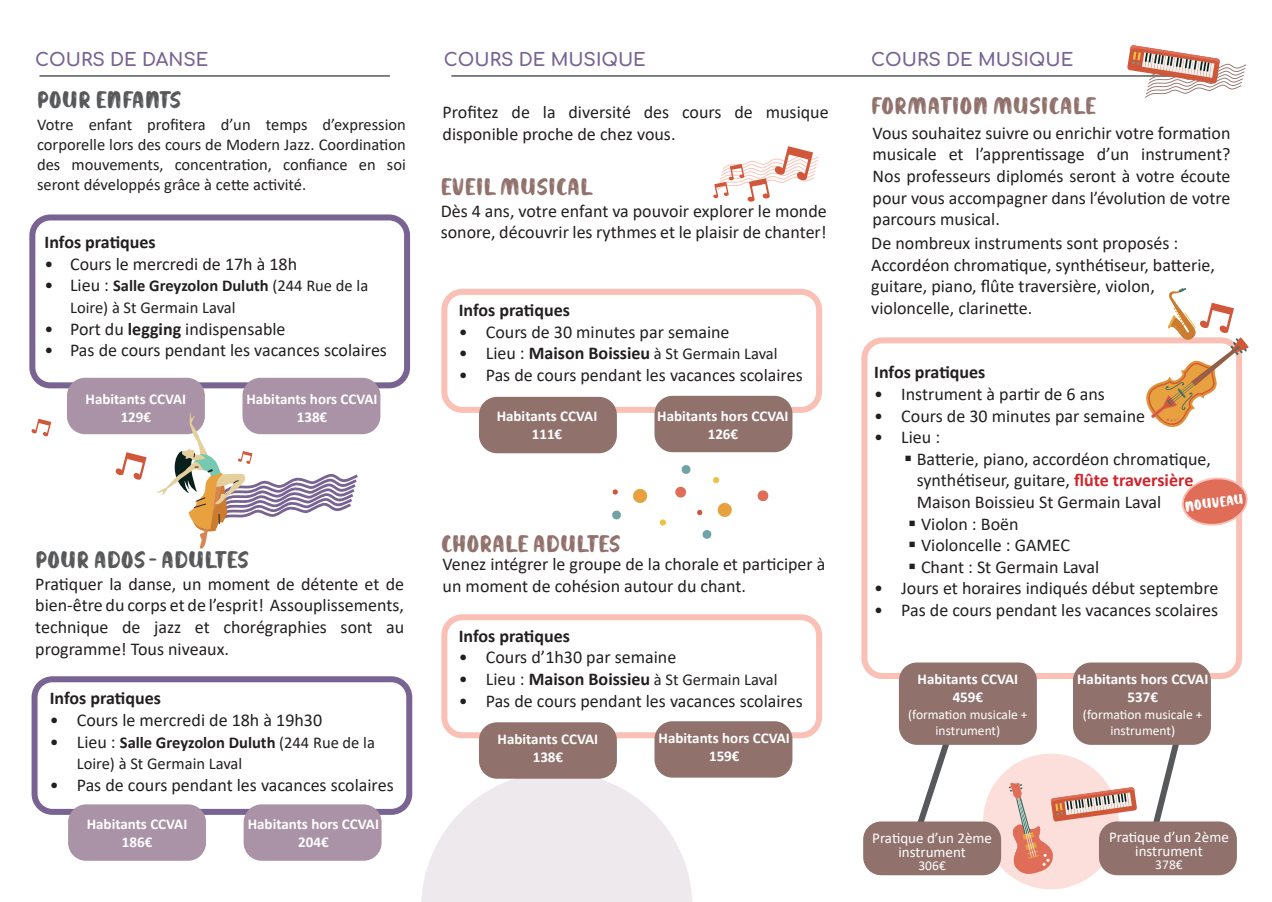
<style>
.page{position:relative;width:1272px;height:902px;background:#fff}
.page>*{position:absolute;margin:0;border:0;box-sizing:border-box;transform-origin:0 0}
.t1{font:18px/21.6px "Calibri";color:#231f20}
.t2{font:700 18px "Calibri";color:#231f20}
.t3{font:18px "Coconut Charcoal";color:#91716c}
.t4{font:18px "Comfortaa";color:#786392}
.t5{font:18px "Coconut Charcoal";color:#57585a}
.t6{font:16.5px/19.8px "Calibri";color:#231f20}
.t7{font:700 15px/18px "Calibri";color:#fff;text-align:center}
.t8{font:15px/13.5px "Calibri";color:#fff;text-align:center}
.t9{font:13.5px/16.2px "Calibri";color:#fff;text-align:center}
.t10{font:10.95px "Coconut Charcoal";color:#fff}
.s1{font-size:18px}
.s2{font-weight:700}
.s3{font-weight:700;font-size:18px}
.s4{font-weight:700;color:#d1232a}
</style>
<div class="page">
<div style="left:861px;top:337px;width:380px;height:342px;border:6px solid #fac0b6;border-radius:18px"></div>
<svg style="left:912px;top:744px;width:42px;height:77px"></svg>
<svg style="left:1148px;top:744px;width:38px;height:77px"></svg>
<svg style="left:421px;top:771px;width:271px;height:130px"></svg>
<div style="left:983px;top:753px;width:135px;height:136px;background:#fcdfda;border-radius:50%"></div>
<hr style="left:40px;top:75px;width:350px;height:2px;background:#57585a">
<hr style="left:451px;top:75px;width:766px;height:2px;background:#57585a">
<div style="left:29px;top:214px;width:381px;height:174px;border:6px solid #786392;border-radius:18px"></div>
<div style="left:441px;top:289px;width:381px;height:124px;border:6px solid #fac0b6;border-radius:18px"></div>
<div style="left:441px;top:614px;width:381px;height:124px;border:6px solid #fac0b6;border-radius:18px"></div>
<div style="left:32px;top:676px;width:380px;height:138px;border:6px solid #786392;border-radius:18px"></div>
<div style="left:479px;top:397px;width:138px;height:56px;background:#91716c;border-radius:18px"></div>
<div style="left:479px;top:722px;width:138px;height:56px;background:#91716c;border-radius:18px"></div>
<div style="left:654px;top:396px;width:138px;height:56px;background:#91716c;border-radius:18px"></div>
<div style="left:654px;top:721px;width:138px;height:56px;background:#91716c;border-radius:18px"></div>
<svg style="left:31px;top:418px;width:20px;height:18px"></svg>
<svg style="left:116px;top:452px;width:30px;height:28px"></svg>
<div style="left:67px;top:378px;width:138px;height:56px;background:#aa92a7;border-radius:18px"></div>
<div style="left:898px;top:662px;width:138px;height:82px;background:#91716c;border-radius:18px"></div>
<div style="left:1098px;top:821px;width:138px;height:54px;background:#91716c;border-radius:18px"></div>
<div style="left:242px;top:378px;width:138px;height:56px;background:#aa92a7;border-radius:18px"></div>
<div style="left:1072px;top:662px;width:138px;height:82px;background:#91716c;border-radius:18px"></div>
<div style="left:68px;top:804px;width:138px;height:56px;background:#aa92a7;border-radius:18px"></div>
<div style="left:244px;top:804px;width:137px;height:56px;background:#aa92a7;border-radius:18px"></div>
<svg style="left:713px;top:146px;width:106px;height:56px"></svg>
<svg style="left:612px;top:510px;width:9px;height:10px"></svg>
<svg style="left:633px;top:488px;width:15px;height:15px"></svg>
<svg style="left:612px;top:489px;width:6px;height:6px"></svg>
<svg style="left:675px;top:486px;width:11px;height:12px"></svg>
<svg style="left:659px;top:519px;width:7px;height:7px"></svg>
<svg style="left:702px;top:530px;width:10px;height:9px"></svg>
<svg style="left:717px;top:502px;width:15px;height:15px"></svg>
<svg style="left:697px;top:510px;width:5px;height:5px"></svg>
<svg style="left:757px;top:490px;width:12px;height:12px"></svg>
<svg style="left:713px;top:477px;width:6px;height:6px"></svg>
<svg style="left:681px;top:465px;width:10px;height:9px"></svg>
<svg style="left:1142px;top:288px;width:107px;height:144px"></svg>
<svg style="left:1127px;top:45px;width:119px;height:53px"></svg>
<div style="left:863px;top:821px;width:138px;height:54px;background:#91716c;border-radius:18px"></div>
<svg style="left:1008px;top:782px;width:128px;height:92px"></svg>
<svg style="left:156px;top:412px;width:203px;height:136px"></svg>
<svg style="left:1182px;top:476px;width:66px;height:50px"></svg>
<p class="t4" style="left:35px;top:43px;width:175px">COURS DE DANSE</p>
<p class="t4" style="left:444px;top:43px;width:203px">COURS DE MUSIQUE</p>
<p class="t4" style="left:871px;top:43px;width:203px">COURS DE MUSIQUE</p>
<p class="t5" style="left:37px;top:85px;width:146px">POUR ENFANTS</p>
<p class="t6" style="left:37px;top:114px;width:370px;text-align:justify">Votre enfant profitera d’un temps d’expression corporelle lors des cours de Modern Jazz. Coordination des mouvements, concentration, confiance en soi seront développés grâce à cette activité.</p>
<p class="t2" style="left:45px;top:229px;width:113px">Infos pratiques</p>
<p class="t1" style="left:45px;top:252px;width:254px">• Cours le mercredi de 17h à 18h</p>
<p class="t6" style="left:70px;top:274px;width:300px;line-height:21.6px;text-indent:-26px"><span class="s1">• Lieu :</span> <span class="s2">Salle Greyzolon Duluth</span> (244 Rue de la<br>Loire) à St Germain Laval</p>
<p class="t1" style="left:45px;top:317px;width:242px">• Port du <span class="s2">legging</span> indispensable</p>
<p class="t1" style="left:45px;top:339px;width:344px">• Pas de cours pendant les vacances scolaires</p>
<p class="t1" style="left:442px;top:101px;width:387px">Profitez de la diversité des cours de musique disponible proche de chez vous.</p>
<p class="t3" style="left:441px;top:172px;width:153px">EVEIL MUSICAL</p>
<p class="t1" style="left:441px;top:199px;width:387px">Dès 4 ans, votre enfant va pouvoir explorer le monde sonore, découvrir les rythmes et le plaisir de chanter!</p>
<p class="t2" style="left:459px;top:297px;width:113px">Infos pratiques</p>
<p class="t1" style="left:459px;top:320px;width:272px">• Cours de 30 minutes par semaine</p>
<p class="t6" style="left:459px;top:343px;width:320px"><span class="s1">• Lieu :</span> <span class="s3">Maison Boissieu</span> à St Germain Laval</p>
<p class="t1" style="left:459px;top:364px;width:345px">• Pas de cours pendant les vacances scolaires</p>
<p class="t7" style="left:86px;top:389px;width:102px">Habitants CCVAI</p>
<p class="t7" style="left:121px;top:407px;width:32px">129€</p>
<p class="t7" style="left:496px;top:406px;width:102px">Habitants CCVAI</p>
<p class="t7" style="left:532px;top:424px;width:32px">111€</p>
<p class="t7" style="left:246px;top:389px;width:133px">Habitants hors CCVAI<br>138€</p>
<p class="t7" style="left:657px;top:406px;width:133px">Habitants hors CCVAI<br>126€</p>
<p class="t5" style="left:35px;top:545px;width:215px">POUR ADOS - ADULTES</p>
<p class="t1" style="left:35px;top:572px;width:370px;text-align:justify">Pratiquer la danse, un moment de détente et de bien-être du corps et de l’esprit! Assouplissements, technique de jazz et chorégraphies sont au programme! Tous niveaux.</p>
<p class="t3" style="left:441px;top:529px;width:181px">CHORALE ADULTES</p>
<p class="t1" style="left:442px;top:552px;width:384px">Venez intégrer le groupe de la chorale et participer à un moment de cohésion autour du chant.</p>
<p class="t2" style="left:459px;top:623px;width:113px">Infos pratiques</p>
<p class="t1" style="left:459px;top:646px;width:219px">• Cours d’1h30 par semaine</p>
<p class="t6" style="left:459px;top:669px;width:320px"><span class="s1">• Lieu :</span> <span class="s3">Maison Boissieu</span> à St Germain Laval</p>
<p class="t2" style="left:50px;top:685px;width:113px">Infos pratiques</p>
<p class="t1" style="left:459px;top:689px;width:345px">• Pas de cours pendant les vacances scolaires</p>
<p class="t1" style="left:50px;top:708px;width:274px">• Cours le mercredi de 18h à 19h30</p>
<p class="t6" style="left:77px;top:730px;width:300px;line-height:21.6px;text-indent:-27px"><span class="s1">• Lieu :</span> <span class="s2">Salle Greyzolon Duluth</span> (244 Rue de la<br>Loire) à St Germain Laval</p>
<p class="t1" style="left:50px;top:773px;width:345px">• Pas de cours pendant les vacances scolaires</p>
<p class="t7" style="left:658px;top:728px;width:133px">Habitants hors CCVAI<br>159€</p>
<p class="t7" style="left:497px;top:730px;width:102px">Habitants CCVAI</p>
<p class="t7" style="left:532px;top:748px;width:32px">138€</p>
<p class="t7" style="left:87px;top:815px;width:102px">Habitants CCVAI</p>
<p class="t7" style="left:122px;top:833px;width:32px">186€</p>
<p class="t7" style="left:248px;top:815px;width:133px">Habitants hors CCVAI<br>204€</p>
<p class="t3" style="left:871px;top:91px;width:226px">FORMATION MUSICALE</p>
<p class="t1" style="left:872px;top:121px;width:359px;text-align:justify">Vous souhaitez suivre ou enrichir votre formation musicale et l’apprentissage d’un instrument?<br>Nos professeurs diplomés seront à votre écoute pour vous accompagner dans l’évolution de votre parcours musical.</p>
<p class="t1" style="left:871px;top:232px;width:308px">De nombreux instruments sont proposés :</p>
<p class="t1" style="left:871px;top:253px;width:345px">Accordéon chromatique, synthétiseur, batterie, guitare, piano, flûte traversière, violon, violoncelle, clarinette.</p>
<p class="t2" style="left:874px;top:359px;width:113px">Infos pratiques</p>
<p class="t1" style="left:874px;top:382px;width:232px">• Instrument à partir de 6 ans</p>
<p class="t1" style="left:874px;top:404px;width:272px">• Cours de 30 minutes par semaine</p>
<p class="t1" style="left:874px;top:426px;width:67px">• Lieu :</p>
<p class="t1" style="left:916px;top:447px;width:296px">Batterie, piano, accordéon chromatique, synthétiseur, guitare, <span class="s4">flûte traversière<br></span>Maison Boissieu St Germain Laval</p>
<p class="t1" style="left:921px;top:512px;width:99px">Violon : Boën</p>
<p class="t1" style="left:921px;top:534px;width:150px">Violoncelle : GAMEC</p>
<p class="t1" style="left:921px;top:555px;width:180px">Chant : St Germain Laval</p>
<p class="t1" style="left:874px;top:577px;width:346px">• Jours et horaires indiqués début septembre</p>
<p class="t1" style="left:874px;top:598px;width:345px">• Pas de cours pendant les vacances scolaires</p>
<p class="t10" style="left:1183px;top:498px;width:61px;rotate:-8deg">Nouveau</p>
<p class="t7" style="left:917px;top:670px;width:102px">Habitants CCVAI</p>
<p class="t7" style="left:952px;top:688px;width:32px">459€</p>
<p class="t9" style="left:908px;top:705px;width:121px">(formation musicale + instrument)</p>
<p class="t8" style="left:872px;top:830px;width:121px">Pratique d’un 2ème instrument</p>
<p class="t9" style="left:918px;top:857px;width:29px">306€</p>
<p class="t7" style="left:1077px;top:670px;width:133px">Habitants hors CCVAI<br>537€</p>
<p class="t9" style="left:1082px;top:705px;width:121px">(formation musicale + instrument)</p>
<p class="t8" style="left:1109px;top:829px;width:121px">Pratique d’un 2ème instrument</p>
<p class="t9" style="left:1155px;top:856px;width:29px">378€</p>
</div>
